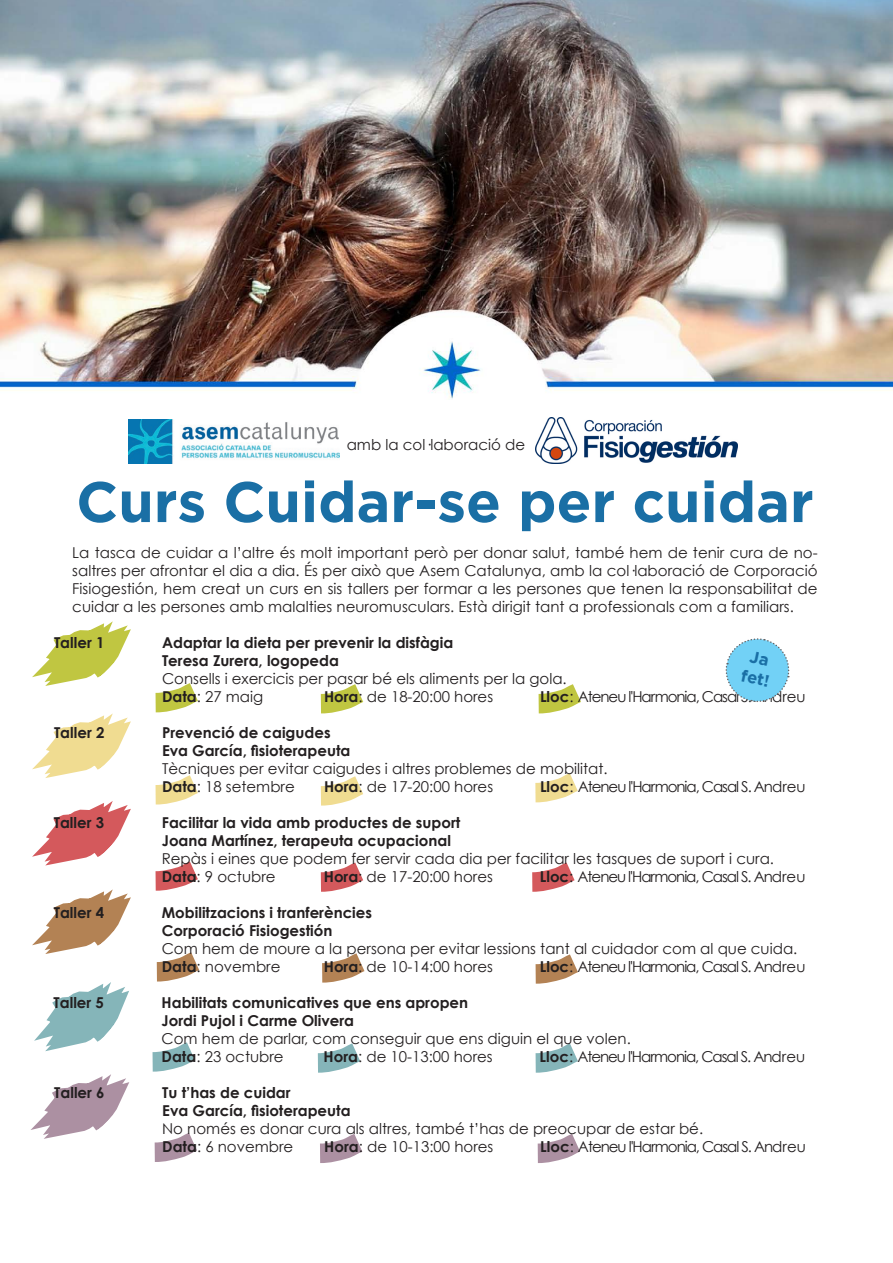
<style>
.page{position:relative;width:893px;height:1263px;background:#fff}
.page>*{position:absolute;margin:0;border:0;box-sizing:border-box;transform-origin:0 0}
.t1{font:700 57px "Gotham";color:#1a6fa5}
.t2{font:700 16.5px "Gotham";color:#1a6fa5}
.t3{font:15px/18px "Century Gothic";color:#231f20;text-align:justify}
.t4{font:700 15px "Century Gothic";color:#231f20}
.t5{font:15px "Century Gothic";letter-spacing:-.07em;color:#231f20}
.s1{font-weight:700}
</style>
<div class="page">
<svg style="left:322px;top:953px;width:43px;height:30px"></svg>
<svg style="left:535px;top:954px;width:43px;height:30px"></svg>
<svg style="left:317px;top:1043px;width:43px;height:30px"></svg>
<svg style="left:535px;top:1043px;width:43px;height:30px"></svg>
<svg style="left:320px;top:1134px;width:43px;height:29px"></svg>
<svg style="left:537px;top:1134px;width:43px;height:29px"></svg>
<svg style="left:320px;top:862px;width:43px;height:30px"></svg>
<svg style="left:532px;top:862px;width:43px;height:30px"></svg>
<svg style="left:320px;top:776px;width:43px;height:30px"></svg>
<svg style="left:535px;top:773px;width:43px;height:30px"></svg>
<svg style="left:320px;top:684px;width:44px;height:30px"></svg>
<svg style="left:538px;top:684px;width:43px;height:30px"></svg>
<svg style="left:30px;top:621px;width:169px;height:541px"></svg>
<img style="left:0;top:0;width:893px;height:399px">
<img style="left:129px;top:420px;width:211px;height:44px">
<img style="left:535px;top:418px;width:202px;height:46px">
<svg style="left:725px;top:638px;width:65px;height:64px"></svg>
<p class="t3" style="left:347px;top:435px;width:180px">amb la col·laboració de</p>
<p class="t1" style="left:76px;top:469px;width:739px">Curs Cuidar-se per cuidar</p>
<p class="t3" style="left:72px;top:543px;width:747px">La tasca de cuidar a l’altre és molt important però per donar salut, també hem de tenir cura de no&shy;saltres per afrontar el dia a dia. És per això que Asem Catalunya, amb la col·laboració de Corporació Fisiogestión, hem creat un curs en sis tallers per formar a les persones que tenen la responsabilitat de cuidar a les persones amb malalties neuromusculars. Està dirigit tant a professionals com a familiars.</p>
<p class="t4" style="left:54px;top:633px;width:52px">Taller 1</p>
<p class="t4" style="left:162px;top:633px;width:293px">Adaptar la dieta per prevenir la disfàgia</p>
<p class="t4" style="left:162px;top:651px;width:178px">Teresa Zurera, logopeda</p>
<p class="t3" style="left:162px;top:669px;width:406px">Consells i exercicis per pasar bé els aliments per la gola.</p>
<p class="t3" style="left:162px;top:687px;width:103px"><span class="s1">Data</span>: 27 maig</p>
<p class="t3" style="left:324px;top:687px;width:171px"><span class="s1">Hora</span>: de 18-20:00 hores</p>
<p class="t5" style="left:540px;top:687px;width:267px"><span class="s1">Lloc</span>: Ateneu l'Harmonia, Casal S. Andreu</p>
<p class="t4" style="left:54px;top:723px;width:52px">Taller 2</p>
<p class="t4" style="left:162px;top:723px;width:170px">Prevenció de caigudes</p>
<p class="t4" style="left:162px;top:741px;width:190px">Eva García, fisioterapeuta</p>
<p class="t3" style="left:162px;top:759px;width:447px">Tècniques per evitar caigudes i altres problemes de mobilitat.</p>
<p class="t3" style="left:162px;top:777px;width:134px"><span class="s1">Data</span>: 18 setembre</p>
<p class="t3" style="left:324px;top:777px;width:171px"><span class="s1">Hora</span>: de 17-20:00 hores</p>
<p class="t5" style="left:540px;top:777px;width:267px"><span class="s1">Lloc</span>: Ateneu l'Harmonia, Casal S. Andreu</p>
<p class="t2" style="left:743px;top:666px;width:30px;rotate:12deg">fet!</p>
<p class="t4" style="left:54px;top:813px;width:52px">Taller 3</p>
<p class="t4" style="left:162px;top:813px;width:300px">Facilitar la vida amb productes de suport</p>
<p class="t4" style="left:162px;top:831px;width:291px">Joana Martínez, terapeuta ocupacional</p>
<p class="t3" style="left:162px;top:849px;width:614px">Repàs i eines que podem fer servir cada dia per facilitar les tasques de suport i cura.</p>
<p class="t3" style="left:162px;top:867px;width:115px"><span class="s1">Data</span>: 9 octubre</p>
<p class="t3" style="left:324px;top:867px;width:171px"><span class="s1">Hora</span>: de 17-20:00 hores</p>
<p class="t5" style="left:540px;top:867px;width:267px"><span class="s1">Lloc</span>: Ateneu l'Harmonia, Casal S. Andreu</p>
<p class="t4" style="left:54px;top:903px;width:52px">Taller 4</p>
<p class="t4" style="left:162px;top:903px;width:212px">Mobilitzacions i tranferències</p>
<p class="t4" style="left:162px;top:921px;width:172px">Corporació Fisiogestión</p>
<p class="t3" style="left:162px;top:939px;width:637px">Com hem de moure a la persona per evitar lessions tant al cuidador com al que cuida.</p>
<p class="t3" style="left:162px;top:957px;width:120px"><span class="s1">Data</span>: novembre</p>
<p class="t3" style="left:324px;top:957px;width:171px"><span class="s1">Hora</span>: de 10-14:00 hores</p>
<p class="t5" style="left:540px;top:957px;width:267px"><span class="s1">Lloc</span>: Ateneu l'Harmonia, Casal S. Andreu</p>
<p class="t4" style="left:54px;top:993px;width:52px">Taller 5</p>
<p class="t4" style="left:162px;top:993px;width:308px">Habilitats comunicatives que ens apropen</p>
<p class="t4" style="left:162px;top:1011px;width:194px">Jordi Pujol i Carme Olivera</p>
<p class="t3" style="left:162px;top:1029px;width:471px">Com hem de parlar, com conseguir que ens diguin el que volen.</p>
<p class="t3" style="left:162px;top:1047px;width:124px"><span class="s1">Data</span>: 23 octubre</p>
<p class="t3" style="left:324px;top:1047px;width:171px"><span class="s1">Hora</span>: de 10-13:00 hores</p>
<p class="t5" style="left:540px;top:1047px;width:267px"><span class="s1">Lloc</span>: Ateneu l'Harmonia, Casal S. Andreu</p>
<p class="t4" style="left:54px;top:1083px;width:52px">Taller 6</p>
<p class="t4" style="left:162px;top:1083px;width:130px">Tu t’has de cuidar</p>
<p class="t4" style="left:162px;top:1101px;width:190px">Eva García, fisioterapeuta</p>
<p class="t3" style="left:162px;top:1119px;width:542px">No només es donar cura als altres, també t’has de preocupar de estar bé.</p>
<p class="t3" style="left:162px;top:1137px;width:133px"><span class="s1">Data</span>: 6 novembre</p>
<p class="t3" style="left:324px;top:1137px;width:171px"><span class="s1">Hora</span>: de 10-13:00 hores</p>
<p class="t5" style="left:540px;top:1137px;width:267px"><span class="s1">Lloc</span>: Ateneu l'Harmonia, Casal S. Andreu</p>
</div>
